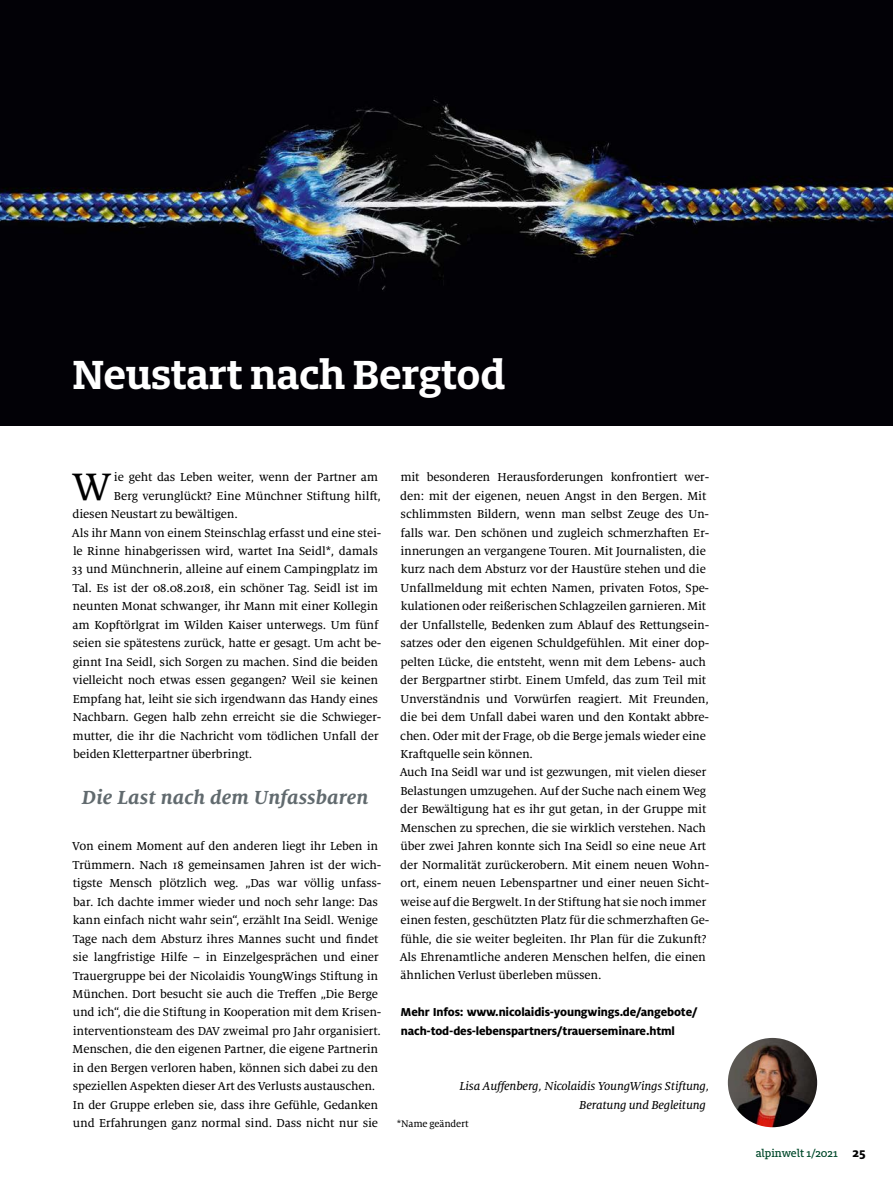
<style>
.page{position:relative;width:893px;height:1191px;background:#fff}
.page>*{position:absolute;margin:0;border:0;box-sizing:border-box;transform-origin:0 0}
.t1{font:700 45px "FF Milo Slab";letter-spacing:-.01em;color:#fff}
.t2{font:42.3px "Milo Serif OT Text";color:#000}
.t3{font:italic 700 21px "Milo Serif OT";letter-spacing:.01em;color:#616a6e}
.t4{font:12.75px/18.5px "Milo Serif OT Text";letter-spacing:-.015em;color:#000}
.t5{font:800 12.75px/18.5px "Milo Pro";letter-spacing:-.015em;color:#000}
.t6{font:12.75px/18.5px "Milo Serif OT Text Ita";letter-spacing:-.015em;color:#000;text-align:right}
.t7{font:500 12px "FF Milo Slab";color:#00492b}
.t8{font:10.5px "Milo Serif OT Text";letter-spacing:-.015em;color:#000}
.s1{font-family:"Milo Pro";font-weight:800;font-size:13.5px;color:#000}
</style>
<div class="page">
<img style="left:0;top:0;width:893px;height:426px">
<img style="left:728px;top:1038px;width:89px;height:89px;border-radius:45px">
<h1 class="t1" style="left:72px;top:345px;width:434px">Neustart nach Bergtod</h1>
<h2 class="t2" style="left:72px;top:464px;width:41px">W</h2>
<p class="t4" style="left:114px;top:468px;width:266px">ie geht das Leben weiter, wenn der Partner am</p>
<p class="t4" style="left:114px;top:486px;width:269px">Berg verunglückt? Eine Münchner Stiftung hilft,</p>
<p class="t4" style="left:73px;top:505px;width:167px">diesen Neustart zu bewältigen.</p>
<p class="t4" style="left:72px;top:523px;width:311px">Als ihr Mann von einem Steinschlag erfasst und eine stei-</p>
<p class="t4" style="left:73px;top:542px;width:307px">le Rinne hinabgerissen wird, wartet Ina Seidl*, damals</p>
<p class="t4" style="left:72px;top:560px;width:308px">33 und Münchnerin, alleine auf einem Campingplatz im</p>
<p class="t4" style="left:73px;top:579px;width:307px">Tal. Es ist der 08.08.2018, ein schöner Tag. Seidl ist im</p>
<p class="t4" style="left:73px;top:597px;width:307px">neunten Monat schwanger, ihr Mann mit einer Kollegin</p>
<p class="t4" style="left:73px;top:616px;width:307px">am Kopftörlgrat im Wilden Kaiser unterwegs. Um fünf</p>
<p class="t4" style="left:73px;top:634px;width:310px">seien sie spätestens zurück, hatte er gesagt. Um acht be-</p>
<p class="t4" style="left:73px;top:652px;width:307px">ginnt Ina Seidl, sich Sorgen zu machen. Sind die beiden</p>
<p class="t4" style="left:73px;top:671px;width:307px">vielleicht noch etwas essen gegangen? Weil sie keinen</p>
<p class="t4" style="left:73px;top:689px;width:307px">Empfang hat, leiht sie sich irgendwann das Handy eines</p>
<p class="t4" style="left:73px;top:708px;width:310px">Nachbarn. Gegen halb zehn erreicht sie die Schwieger-</p>
<p class="t4" style="left:73px;top:726px;width:308px">mutter, die ihr die Nachricht vom tödlichen Unfall der</p>
<p class="t4" style="left:73px;top:745px;width:181px">beiden Kletterpartner überbringt.</p>
<h3 class="t3" style="left:82px;top:785px;width:288px">Die Last nach dem Unfassbaren</h3>
<p class="t4" style="left:72px;top:837px;width:311px">Von einem Moment auf den anderen liegt ihr Leben in Trümmern. Nach 18 gemeinsamen Jahren ist der wich&shy;tigste Mensch plötzlich weg. „Das war völlig unfass&shy;bar. Ich dachte immer wieder und noch sehr lange: Das kann einfach nicht wahr sein“, erzählt Ina Seidl. Wenige Tage nach dem Absturz ihres Mannes sucht und findet sie langfristige Hilfe – in Einzelgesprächen und einer Trauergruppe bei der Nicolaidis YoungWings Stiftung in München. Dort besucht sie auch die Treffen „Die Berge und ich“, die die Stiftung in Kooperation mit dem Krisen&shy;interventionsteam des DAV zweimal pro Jahr organisiert.<br>Menschen, die den eigenen Partner, die eigene Partnerin in den Bergen verloren haben, können sich dabei zu den speziellen Aspekten dieser Art des Verlusts austauschen.<br>In der Gruppe erleben sie, dass ihre Gefühle, Gedanken und Erfahrungen ganz normal sind. Dass nicht nur sie</p>
<p class="t4" style="left:400px;top:468px;width:311px">mit besonderen Herausforderungen konfrontiert wer&shy;den: mit der eigenen, neuen Angst in den Bergen. Mit schlimmsten Bildern, wenn man selbst Zeuge des Un&shy;falls war. Den schönen und zugleich schmerzhaften Er&shy;innerungen an vergangene Touren. Mit Journalisten, die kurz nach dem Absturz vor der Haustüre stehen und die Unfallmeldung mit echten Namen, privaten Fotos, Spe&shy;kulationen oder reißerischen Schlagzeilen garnieren. Mit der Unfallstelle, Bedenken zum Ablauf des Rettungsein&shy;satzes oder den eigenen Schuldgefühlen. Mit einer dop&shy;pelten Lücke, die entsteht, wenn mit dem Lebens- auch der Bergpartner stirbt. Einem Umfeld, das zum Teil mit Unverständnis und Vorwürfen reagiert. Mit Freunden, die bei dem Unfall dabei waren und den Kontakt abbre&shy;chen. Oder mit der Frage, ob die Berge jemals wieder eine Kraftquelle sein können.<br>Auch Ina Seidl war und ist gezwungen, mit vielen dieser Belastungen umzugehen. Auf der Suche nach einem Weg der Bewältigung hat es ihr gut getan, in der Gruppe mit Menschen zu sprechen, die sie wirklich verstehen. Nach über zwei Jahren konnte sich Ina Seidl so eine neue Art der Normalität zurückerobern. Mit einem neuen Wohn&shy;ort, einem neuen Lebenspartner und einer neuen Sicht&shy;weise auf die Bergwelt. In der Stiftung hat sie noch immer einen festen, geschützten Platz für die schmerzhaften Ge&shy;fühle, die sie weiter begleiten. Ihr Plan für die Zukunft?<br>Als Ehrenamtliche anderen Menschen helfen, die einen ähnlichen Verlust überleben müssen.</p>
<p class="t5" style="left:401px;top:1003px;width:299px">Mehr Infos: www.nicolaidis-youngwings.de/angebote/ nach-tod-des-lebenspartners/trauerseminare.html</p>
<p class="t6" style="left:459px;top:1077px;width:251px">Lisa Auffenberg, Nicolaidis YoungWings Stiftung,<br>Beratung und Begleitung</p>
<p class="t8" style="left:397px;top:1118px;width:73px">*Name geändert</p>
<p class="t7" style="left:756px;top:1146px;width:111px">alpinwelt 1/2021 <span class="s1">25</span></p>
</div>
